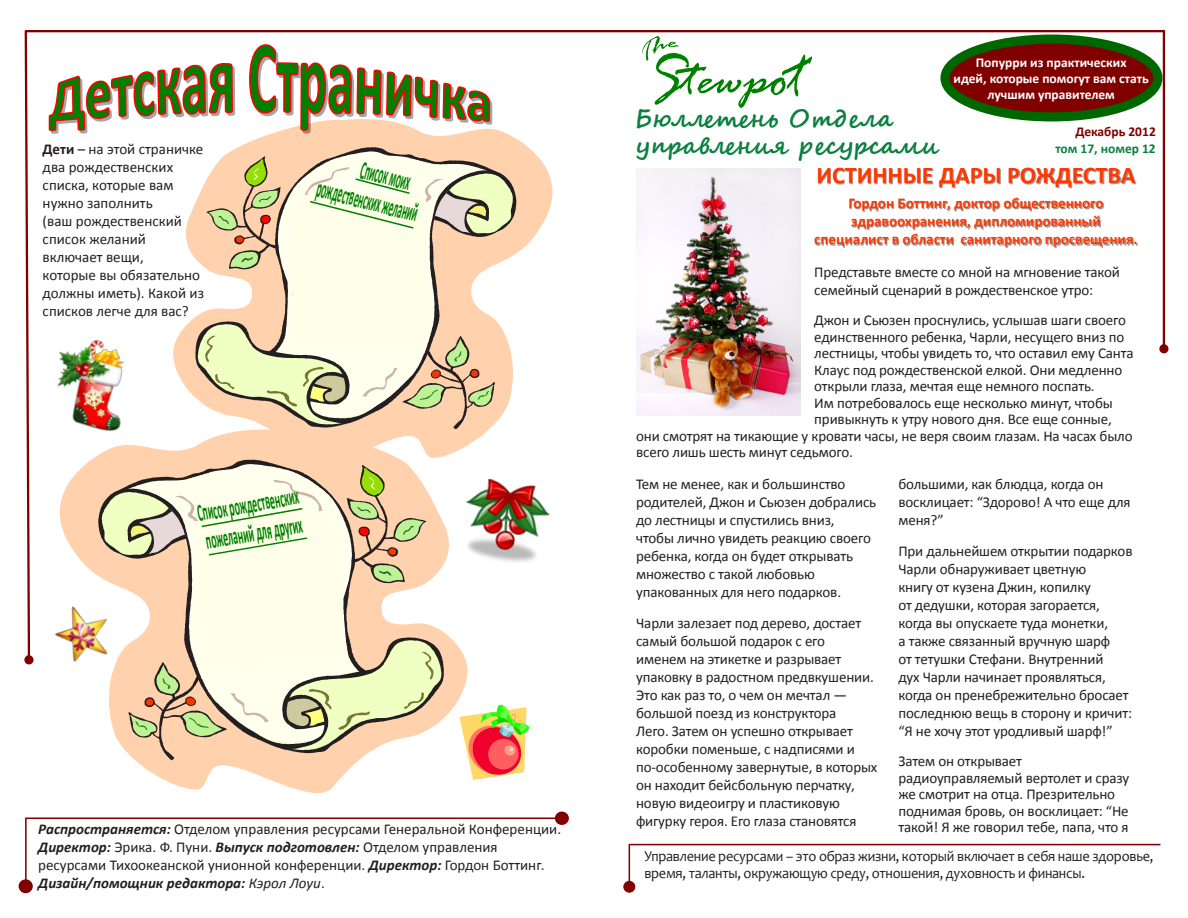
<style>
.page{position:relative;width:1188px;height:918px;background:#fff}
.page>*{position:absolute;margin:0;border:0;box-sizing:border-box;transform-origin:0 0}
.t1{font:700 26.55px/28.7px "Calibri";color:#008000;scale:.35 1}
.t2{font:700 24.75px/29px "Calibri";color:#008000;scale:.4 1}
.t3{font:700 24px/26.4px "Segoe Script";color:#0b8040}
.Default{font:700 24px "Calibri";color:#ff3800}
.Default-2{font:15px/18px "Calibri";letter-spacing:-.01em;color:#231f20}
.t4{font:15px/16.5px "Candara";letter-spacing:-.02em;color:#231f20;scale:.96 1}
.Default-3{font:700 15px/18px "Calibri";color:#ff3800;text-align:center}
.t5{font:700 13.5px/16.2px "Calibri";color:#fff;text-align:center}
.t6{font:700 13.5px "Calibri";color:#0b8040}
.t7{font:700 13.5px "Calibri";color:#800000}
.s1{font-weight:700}
.s2{font-weight:700;font-style:italic}
.s3{font-style:italic}
</style>
<div class="page">
<div style="left:20px;top:881px;width:11px;height:11px;background:#800000;border-radius:50%"></div>
<div style="left:19px;top:879px;width:14px;height:14px;border:3px solid #800000;border-radius:50%"></div>
<hr style="left:25px;top:818px;width:2px;height:63px;background:#800000">
<hr style="left:25px;top:818px;width:532px;height:1px;background:#800000">
<div style="left:556px;top:813px;width:11px;height:10px;background:#800000;border-radius:50%"></div>
<div style="left:555px;top:812px;width:14px;height:13px;border:3px solid #800000;border-radius:50%"></div>
<hr style="left:25px;top:30px;width:569px;height:2px;background:#800000">
<svg style="left:24px;top:31px;width:10px;height:633px"></svg>
<svg style="left:468px;top:138px;width:85px;height:307px"></svg>
<svg style="left:60px;top:429px;width:408px;height:364px"></svg>
<svg style="left:112px;top:460px;width:257px;height:5px"></svg>
<img style="left:60px;top:429px;width:99px;height:21px">
<img style="left:457px;top:470px;width:93px;height:99px">
<img style="left:55px;top:593px;width:44px;height:78px">
<svg style="left:459px;top:705px;width:70px;height:75px"></svg>
<svg style="left:47px;top:32px;width:469px;height:397px"></svg>
<svg style="left:99px;top:465px;width:345px;height:295px;background:#e9dcbf"></svg>
<div style="left:945px;top:39px;width:213px;height:78px;background:#800000;border-radius:50%"></div>
<div style="left:940px;top:35px;width:222px;height:86px;border:9px solid #060;border-radius:50%"></div>
<svg style="left:1159px;top:30px;width:10px;height:323px"></svg>
<hr style="left:629px;top:845px;width:1px;height:37px;background:#800000">
<hr style="left:629px;top:844px;width:531px;height:1px;background:#800000">
<div style="left:624px;top:881px;width:11px;height:11px;background:#800000;border-radius:50%"></div>
<div style="left:624px;top:881px;width:11px;height:11px;border:1px solid #800000;border-radius:50%"></div>
<svg style="left:642px;top:36px;width:170px;height:72px"></svg>
<hr style="left:594px;top:30px;width:571px;height:2px;background:#800000">
<img style="left:636px;top:169px;width:165px;height:247px">
<div style="left:815px;top:169px;width:323px;height:78px;background:#231f20;opacity:.45"></div>
<p class="Default-2" style="left:43px;top:140px;width:163px"><span class="s1">Дети</span> – на этой страничке два рождественских списка, которые вам нужно заполнить<br>(ваш рождественский список желаний включает вещи,<br>которые вы обязательно должны иметь). Какой из списков легче для вас?</p>
<p class="t1" style="left:328px;top:146px;width:297px;text-indent:38px;rotate:14deg">Список моих рождественских желаний</p>
<p class="t2" style="left:195px;top:499px;width:259px;rotate:-10deg">Список рождественских пожеланий для других</p>
<p class="Default-2" style="left:38px;top:821px;width:524px"><span class="s2">Распространяется:</span> Отделом управления ресурсами Генеральной Конференции.<br><span class="s2">Директор:</span> Эрика. Ф. Пуни. <span class="s2">Выпуск подготовлен:</span> Отделом управления ресурсами Тихоокеанской унионной конференции. <span class="s2">Директор:</span> Гордон Боттинг.<br><span class="s2">Дизайн/помощник редактора:</span> <span class="s3">Кэрол Лоуи</span>.</p>
<p class="t5" style="left:954px;top:54px;width:197px">Попурри из практических<br>идей, которые помогут вам стать лучшим управителем</p>
<p class="t7" style="left:1075px;top:123px;width:82px">Декабрь 2012</p>
<p class="t6" style="left:1056px;top:139px;width:102px">том 17, номер 12</p>
<p class="t3" style="left:635px;top:106px;width:305px">Бюллетень Отд ела управления р есурсами</p>
<p class="Default" style="left:817px;top:160px;width:320px">ИСТИННЫЕ ДАРЫ РОЖДЕСТВА</p>
<p class="Default-3" style="left:814px;top:194px;width:325px">Гордон Боттинг, доктор общественного здравоохранения, дипломированный специалист в области санитарного просвещения.</p>
<p class="Default-2" style="left:814px;top:263px;width:307px">Представьте вместе со мной на мгновение такой семейный сценарий в рождественское утро:</p>
<p class="Default-2" style="left:814px;top:311px;width:313px">Джон и Сьюзен проснулись, услышав шаги своего</p>
<p class="Default-2" style="left:814px;top:328px;width:312px">единственного ребенка, Чарли, несущего вниз по</p>
<p class="Default-2" style="left:814px;top:344px;width:321px">лестницы, чтобы увидеть то, что оставил ему Санта</p>
<p class="Default-2" style="left:814px;top:361px;width:310px">Клаус под рождественской елкой. Они медленно</p>
<p class="Default-2" style="left:814px;top:377px;width:282px">открыли глаза, мечтая еще немного поспать.</p>
<p class="Default-2" style="left:814px;top:394px;width:300px">Им потребовалось еще несколько минут, чтобы</p>
<p class="Default-2" style="left:814px;top:410px;width:299px">привыкнуть к утру нового дня. Все еще сонные,</p>
<p class="Default-2" style="left:636px;top:427px;width:498px">они смотрят на тикающие у кровати часы, не веря своим глазам. На часах было</p>
<p class="Default-2" style="left:636px;top:443px;width:218px">всего лишь шесть минут седьмого.</p>
<p class="Default-2" style="left:636px;top:475px;width:242px">Тем не менее, как и большинство родителей, Джон и Сьюзен добрались до лестницы и спустились вниз, чтобы лично увидеть реакцию своего ребенка, когда он будет открывать множество с такой любовью упакованных для него подарков.</p>
<p class="Default-2" style="left:636px;top:614px;width:243px">Чарли залезает под дерево, достает самый большой подарок с его именем на этикетке и разрывает упаковку в радостном предвкушении.<br>Это как раз то, о чем он мечтал — большой поезд из конструктора<br>Лего. Затем он успешно открывает коробки поменьше, с надписями и по-особенному завернутые, в которых он находит бейсбольную перчатку, новую видеоигру и пластиковую фигурку героя. Его глаза становятся</p>
<p class="Default-2" style="left:898px;top:475px;width:234px">большими, как блюдца, когда он восклицает: “Здорово! А что еще для меня?”</p>
<p class="Default-2" style="left:898px;top:542px;width:236px">При дальнейшем открытии подарков<br>Чарли обнаруживает цветную<br>книгу от кузена Джин, копилку<br>от дедушки, которая загорается, когда вы опускаете туда монетки,<br>а также связанный вручную шарф<br>от тетушки Стефани. Внутренний<br>дух Чарли начинает проявляться, когда он пренебрежительно бросает последнюю вещь в сторону и кричит: “Я не хочу этот уродливый шарф!”</p>
<p class="Default-2" style="left:898px;top:753px;width:232px;line-height:16.5px">Затем он открывает радиоуправляемый вертолет и сразу же смотрит на отца. Презрительно поднимая бровь, он восклицает: “Не такой! Я же говорил тебе, папа, что я</p>
<p class="t4" style="left:644px;top:848px;width:532px">Управление ресурсами – это образ жизни, который включает в себя наше здоровье, время, таланты, окружающую среду, отношения, духовность и финансы.</p>
</div>
